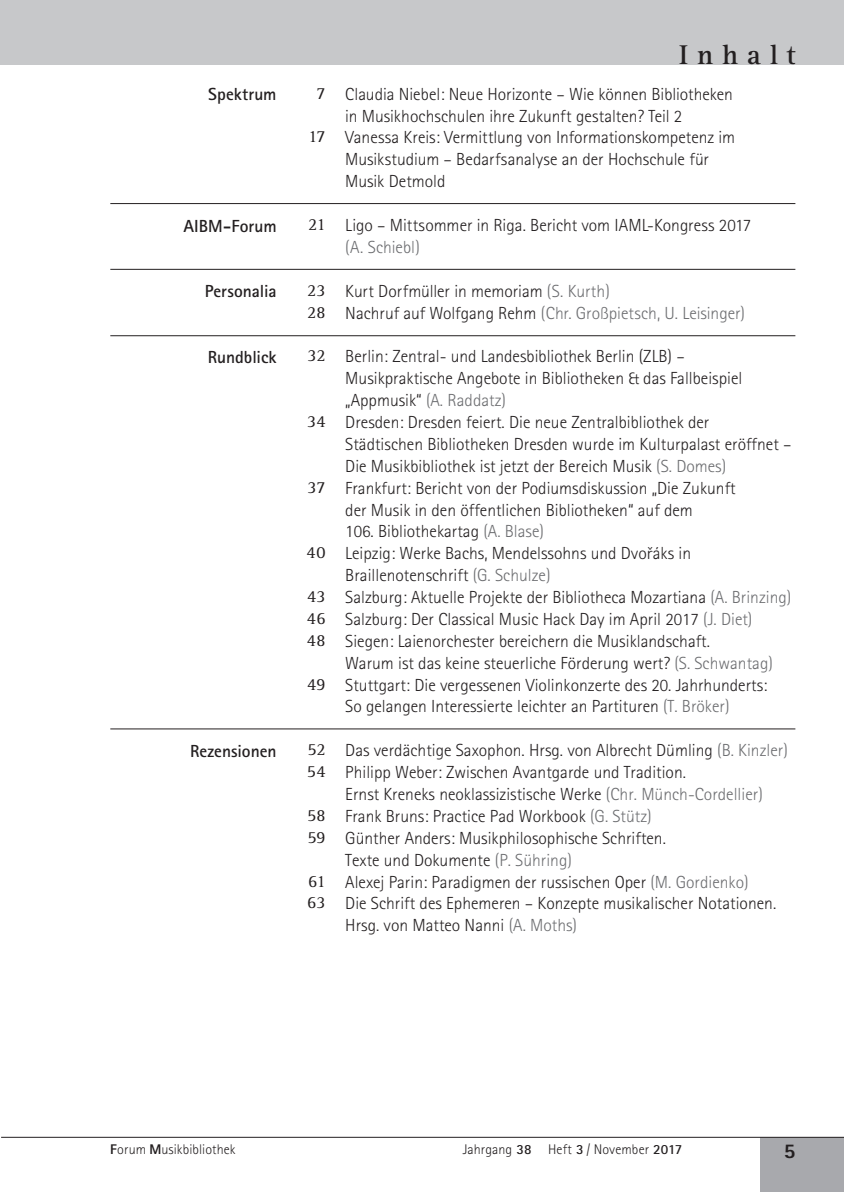
<style>
.page{position:relative;width:844px;height:1192px;background:#fff}
.page>*{position:absolute;margin:0;border:0;box-sizing:border-box;transform-origin:0 0}
.t1{font:700 28px "Rotis Serif";letter-spacing:.325em;color:#231f20}
.t2{font:800 21px "Rotis Sans Serif";color:#231f20}
.Inhaltsverzeichnis{font:300 17.5px/21.9px "Rotis Sans Serif";color:#231f20}
.Inhaltsverzeichnis-2{font:300 17.5px "Rotis Sans Serif";color:#6c6d70}
.t3{font:17.5px "Rotis Serif";letter-spacing:.005em;color:#231f20}
.Absatz_ohne_Einzug{font:700 17.5px "Rotis Sans Serif";color:#231f20}
.Absatz_mit_Einzug{font:700 17.5px "Rotis Sans Serif";color:#231f20}
.t4{font:300 14px "Rotis Sans Serif";letter-spacing:.01em;color:#231f20}
.s1{color:#6c6d70}
.s2{color:#231f20}
.s3{font-family:"Calibri"}
.s4{font-weight:700}
.s5{font-weight:800}
</style>
<div class="page">
<div style="left:760px;top:1137px;width:83px;height:54px;background:#a8a9ad"></div>
<div style="left:1px;top:0;width:842px;height:64px;background:#c7c8ca"></div>
<hr style="left:1px;top:1136px;width:842px;height:1px;background:#231f20">
<hr style="left:110px;top:728px;width:685px;height:1px;background:#231f20">
<hr style="left:110px;top:335px;width:685px;height:1px;background:#231f20">
<hr style="left:0;top:0;width:1px;height:64px;background:#c7c8ca">
<hr style="left:110px;top:203px;width:685px;height:1px;background:#231f20">
<hr style="left:110px;top:269px;width:685px;height:1px;background:#231f20">
<p class="t1" style="left:679px;top:38px;width:118px">Inhalt</p>
<p class="Absatz_ohne_Einzug" style="left:208px;top:83px;width:70px">Spektrum</p>
<p class="Absatz_ohne_Einzug" style="left:183px;top:214px;width:95px">AIBM-Forum</p>
<p class="Absatz_ohne_Einzug" style="left:205px;top:280px;width:73px">Personalia</p>
<p class="Absatz_ohne_Einzug" style="left:208px;top:346px;width:70px">Rundblick</p>
<p class="Absatz_mit_Einzug" style="left:190px;top:739px;width:88px">Rezensionen</p>
<p class="t3" style="left:316px;top:83px;width:11px">7</p>
<p class="t3" style="left:308px;top:127px;width:19px">17</p>
<p class="t3" style="left:308px;top:214px;width:19px">21</p>
<p class="t3" style="left:307px;top:280px;width:20px">23</p>
<p class="t3" style="left:307px;top:302px;width:20px">28</p>
<p class="t3" style="left:307px;top:345px;width:19px">32</p>
<p class="t3" style="left:307px;top:411px;width:20px">34</p>
<p class="t3" style="left:307px;top:477px;width:19px">37</p>
<p class="t3" style="left:306px;top:542px;width:20px">40</p>
<p class="t3" style="left:307px;top:586px;width:20px">43</p>
<p class="t3" style="left:307px;top:608px;width:20px">46</p>
<p class="t3" style="left:307px;top:630px;width:20px">48</p>
<p class="t3" style="left:307px;top:673px;width:20px">49</p>
<p class="t3" style="left:307px;top:739px;width:19px">52</p>
<p class="t3" style="left:307px;top:761px;width:20px">54</p>
<p class="t3" style="left:307px;top:805px;width:20px">58</p>
<p class="t3" style="left:307px;top:827px;width:20px">59</p>
<p class="t3" style="left:308px;top:870px;width:19px">61</p>
<p class="t3" style="left:307px;top:892px;width:20px">63</p>
<p class="Inhaltsverzeichnis" style="left:345px;top:83px;width:389px">Claudia Niebel: Neue Horizonte – Wie können Bibliotheken in Musikhochschulen ihre Zukunft gestalten? Teil 2</p>
<p class="Inhaltsverzeichnis" style="left:345px;top:127px;width:391px">Vanessa Kreis: Vermittlung von Informationskompetenz im<br>Musikstudium – Bedarfsanalyse an der Hochschule für<br>Musik Detmold</p>
<p class="Inhaltsverzeichnis" style="left:345px;top:214px;width:407px">Ligo – Mittsommer in Riga. Bericht vom IAML-Kongress 2017 <span class="s1">(A. Schiebl)</span></p>
<p class="Inhaltsverzeichnis" style="left:345px;top:280px;width:266px">Kurt Dorfmüller in memoriam <span class="s1">(S. Kurth)</span></p>
<p class="Inhaltsverzeichnis-2" style="left:345px;top:302px;width:401px"><span class="s2">Nachruf auf Wolfgang Rehm</span> (Chr. Großpietsch, U. Leisinger)</p>
<p class="Inhaltsverzeichnis" style="left:345px;top:345px;width:398px">Berlin: Zentral- und Landesbibliothek Berlin (ZLB) –<br>Musikpraktische Angebote in Bibliotheken &amp; das Fallbeispiel „Appmusik“ <span class="s1">(A. Raddatz)</span></p>
<p class="Inhaltsverzeichnis" style="left:345px;top:411px;width:447px">Dresden: Dresden feiert. Die neue Zentralbibliothek der<br>Städtischen Bibliotheken Dresden wurde im Kulturpalast eröffnet –<br>Die Musikbibliothek ist jetzt der Bereich Musik <span class="s1">(S. Domes)</span></p>
<p class="Inhaltsverzeichnis" style="left:345px;top:477px;width:392px">Frankfurt: Bericht von der Podiumsdiskussion „Die Zukunft der Musik in den öffentlichen Bibliotheken“ auf dem<br>106. Bibliothekartag <span class="s1">(A. Blase)</span></p>
<p class="Inhaltsverzeichnis" style="left:345px;top:542px;width:347px">Leipzig: Werke Bachs, Mendelssohns und Dvo<span class="s3">ř</span>áks in<br>Braillenotenschrift <span class="s1">(G. Schulze)</span></p>
<p class="Inhaltsverzeichnis" style="left:345px;top:586px;width:447px">Salzburg: Aktuelle Projekte der Bibliotheca Mozartiana <span class="s1">(A. Brinzing)</span></p>
<p class="Inhaltsverzeichnis" style="left:345px;top:608px;width:408px">Salzburg: Der Classical Music Hack Day im April 2017 <span class="s1">(J. Diet)</span></p>
<p class="Inhaltsverzeichnis" style="left:345px;top:630px;width:429px">Siegen: Laienorchester bereichern die Musiklandschaft.<br>Warum ist das keine steuerliche Förderung wert? <span class="s1">(S. Schwantag)</span></p>
<p class="Inhaltsverzeichnis" style="left:345px;top:673px;width:423px">Stuttgart: Die vergessenen Violinkonzerte des 20. Jahrhunderts:<br>So gelangen Interessierte leichter an Partituren <span class="s1">(T. Bröker)</span></p>
<p class="Inhaltsverzeichnis" style="left:345px;top:739px;width:444px">Das verdächtige Saxophon. Hrsg. von Albrecht Dümling <span class="s1">(B. Kinzler)</span></p>
<p class="Inhaltsverzeichnis" style="left:345px;top:761px;width:419px">Philipp Weber: Zwischen Avantgarde und Tradition.<br>Ernst Kreneks neoklassizistische Werke <span class="s1">(Chr. Münch-Cordellier)</span></p>
<p class="Inhaltsverzeichnis" style="left:345px;top:805px;width:308px">Frank Bruns: Practice Pad Workbook <span class="s1">(G. Stütz)</span></p>
<p class="Inhaltsverzeichnis" style="left:345px;top:827px;width:322px">Günther Anders: Musikphilosophische Schriften.<br>Texte und Dokumente <span class="s1">(P. Sühring)</span></p>
<p class="Inhaltsverzeichnis" style="left:345px;top:870px;width:405px">Alexej Parin: Paradigmen der russischen Oper <span class="s1">(M. Gordienko)</span></p>
<p class="Inhaltsverzeichnis" style="left:345px;top:892px;width:432px">Die Schrift des Ephemeren – Konzepte musikalischer Notationen.<br>Hrsg. von Matteo Nanni <span class="s1">(A. Moths)</span></p>
<p class="t4" style="left:462px;top:1140px;width:221px">Jahrgang <span class="s4">38</span> Heft <span class="s4">3</span> / November <span class="s4">2017</span></p>
<p class="t4" style="left:110px;top:1140px;width:127px"><span class="s5">F</span>orum <span class="s5">M</span>usikbibliothek</p>
<p class="t2" style="left:783px;top:1137px;width:13px">5</p>
</div>
